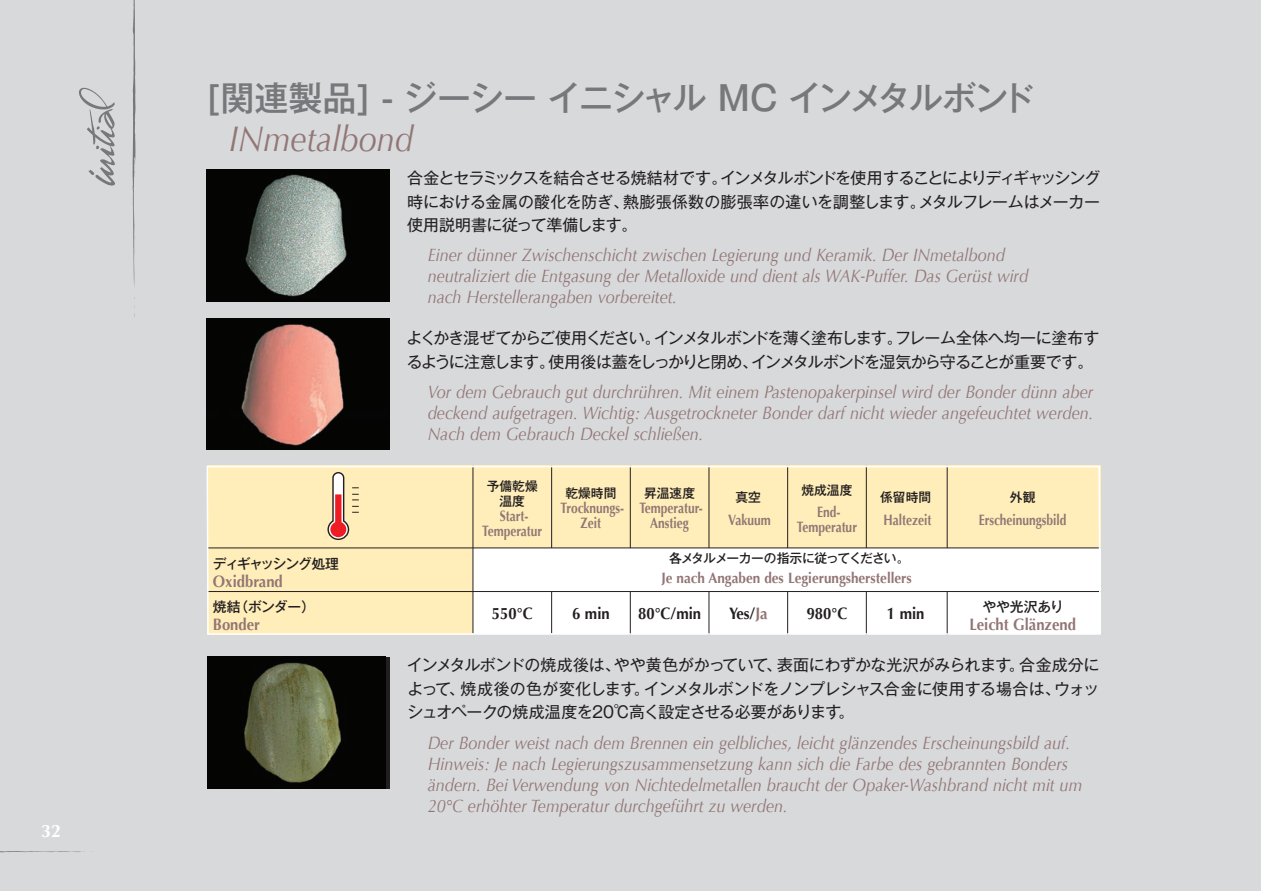
<style>
.page{position:relative;width:1261px;height:891px;background:#fff}
.page>*{position:absolute;margin:0;border:0;box-sizing:border-box;transform-origin:0 0}
.t1{font:italic 36px "Optima";color:#927675;scale:.9 1}
.t2{font:500 34.05px "Gothic MB101 Pr 6 N";letter-spacing:-.06em;color:#76787b}
.t3{font:italic 18px/21px "Optima";color:#927675;scale:.9 1}
.t4{font:700 18px "Optima";color:#fff}
.t5{font:700 16.5px "Optima";color:#231f20;scale:.9 1}
.t6{font:700 16.5px "Optima";color:#927675;scale:.9 1}
.t7{font:15.9px/23.4px "Gothic MB101 Pr 6 N";letter-spacing:-.04em;color:#231f20;text-align:justify}
.t8{font:15.9px/23.4px "Gothic MB101 Pr 6 N";letter-spacing:-.065em;color:#231f20}
.t9{font:700 15px/15px "Optima";color:#927675;text-align:center;scale:.8 1}
.t10{font:700 15px "Optima";color:#927675;scale:.9 1}
.t11{font:500 13.8px "Gothic MB101 Pr 6 N";letter-spacing:-.06em;color:#231f20}
.t12{font:500 13.8px "Gothic MB101 Pr 6 N";letter-spacing:-.09em;color:#231f20}
.t13{font:500 12.75px/14.9px "Gothic MB101 Pr 6 N";color:#231f20;text-align:center}
.t14{font:500 12.75px "Gothic MB101 Pr 6 N";letter-spacing:-.05em;color:#231f20}
.s1{color:#927675}
</style>
<div class="page">
<div style="left:0;top:0;width:1261px;height:890px;background:#d8d9db"></div>
<img style="left:207px;top:169px;width:182px;height:132px">
<svg style="left:385px;top:656px;width:4px;height:132px"></svg>
<img style="left:207px;top:656px;width:178px;height:132px">
<img style="left:207px;top:318px;width:182px;height:132px">
<svg style="left:132px;top:0;width:4px;height:287px"></svg>
<svg style="left:79px;top:87px;width:36px;height:99px"></svg>
<svg style="left:0;top:851px;width:92px;height:2px"></svg>
<svg style="left:206px;top:465px;width:895px;height:170px;background:#faefcf"></svg>
<p class="t4" style="left:41px;top:820px;width:22px">32</p>
<h2 class="t2" style="left:207px;top:70px;width:830px">[関連製品] - ジーシー イニシャル MC インメタルボンド</h2>
<h1 class="t1" style="left:229px;top:118px;width:206px">INmetalbond</h1>
<p class="t7" style="left:407px;top:165px;width:694px">合金とセラミックスを結合させる焼結材です。インメタルボンドを使用することによりディギャッシング時における金属の酸化を防ぎ、熱膨張係数の膨張率の違いを調整します。メタルフレームはメーカー使用説明書に従って準備します。</p>
<p class="t3" style="left:428px;top:244px;width:669px">Einer dünner Zwischenschicht zwischen Legierung und Keramik. Der INmetalbond neutraliziert die Entgasung der Metalloxide und dient als WAK-Puffer. Das Gerüst wird nach Herstellerangaben vorbereitet.</p>
<p class="t8" style="left:406px;top:325px;width:695px">よくかき混ぜてからご使用ください。インメタルボンドを薄く塗布します。フレーム全体へ均一に塗布するように注意します。使用後は蓋をしっかりと閉め、インメタルボンドを湿気から守ることが重要です。</p>
<p class="t3" style="left:428px;top:382px;width:741px;text-align:justify">Vor dem Gebrauch gut durchrühren. Mit einem Pastenopakerpinsel wird der Bonder dünn aber deckend aufgetragen. Wichtig: Ausgetrockneter Bonder darf nicht wieder angefeuchtet werden.<br>Nach dem Gebrauch Deckel schließen.</p>
<p class="t12" style="left:213px;top:552px;width:128px">ディギャッシング処理</p>
<p class="t6" style="left:213px;top:572px;width:79px">Oxidbrand</p>
<p class="t11" style="left:213px;top:595px;width:104px">焼結（ボンダー）</p>
<p class="t6" style="left:213px;top:614px;width:54px">Bonder</p>
<p class="t13" style="left:487px;top:478px;width:53px">予備乾燥温度</p>
<p class="t9" style="left:482px;top:508px;width:76px">Start-<br>Temperatur</p>
<p class="t13" style="left:565px;top:485px;width:53px">乾燥時間</p>
<p class="t9" style="left:560px;top:501px;width:80px">Trocknungs-<br>Zeit</p>
<p class="t13" style="left:644px;top:485px;width:53px">昇温速度</p>
<p class="t9" style="left:639px;top:501px;width:79px">Temperatur-<br>Anstieg</p>
<p class="t13" style="left:735px;top:489px;width:27px">真空</p>
<p class="t9" style="left:728px;top:512px;width:55px">Vakuum</p>
<p class="t13" style="left:801px;top:481px;width:53px">焼成温度</p>
<p class="t9" style="left:797px;top:504px;width:76px">End-<br>Temperatur</p>
<p class="t13" style="left:880px;top:489px;width:53px">係留時間</p>
<p class="t9" style="left:883px;top:512px;width:61px">Haltezeit</p>
<p class="t14" style="left:669px;top:547px;width:242px">各メタルメーカーの指示に従ってください。</p>
<p class="t10" style="left:661px;top:569px;width:280px">Je nach Angaben des Legierungsherstellers</p>
<p class="t5" style="left:492px;top:604px;width:47px">550°C</p>
<p class="t5" style="left:572px;top:604px;width:43px">6 min</p>
<p class="t5" style="left:729px;top:604px;width:44px">Yes/<span class="s1">Ja</span></p>
<p class="t5" style="left:807px;top:604px;width:47px">980°C</p>
<p class="t5" style="left:887px;top:604px;width:43px">1 min</p>
<p class="t5" style="left:638px;top:604px;width:71px">80°C/min</p>
<p class="t13" style="left:1010px;top:489px;width:27px">外観</p>
<p class="t9" style="left:979px;top:512px;width:111px">Erscheinungsbild</p>
<p class="t11" style="left:982px;top:595px;width:83px">やや光沢あり</p>
<p class="t6" style="left:969px;top:614px;width:120px">Leicht Glänzend</p>
<p class="t7" style="left:407px;top:652px;width:694px">インメタルボンドの焼成後は、やや黄色がかっていて、表面にわずかな光沢がみられます。合金成分によって、焼成後の色が変化します。インメタルボンドをノンプレシャス合金に使用する場合は、ウォッシュオペークの焼成温度を20℃高く設定させる必要があります。</p>
<p class="t3" style="left:428px;top:732px;width:729px">Der Bonder weist nach dem Brennen ein gelbliches, leicht glänzendes Erscheinungsbild auf.<br>Hinweis: Je nach Legierungszusammensetzung kann sich die Farbe des gebrannten Bonders ändern. Bei Verwendung von Nichtedelmetallen braucht der Opaker-Washbrand nicht mit um 20°C erhöhter Temperatur durchgeführt zu werden.</p>
</div>
